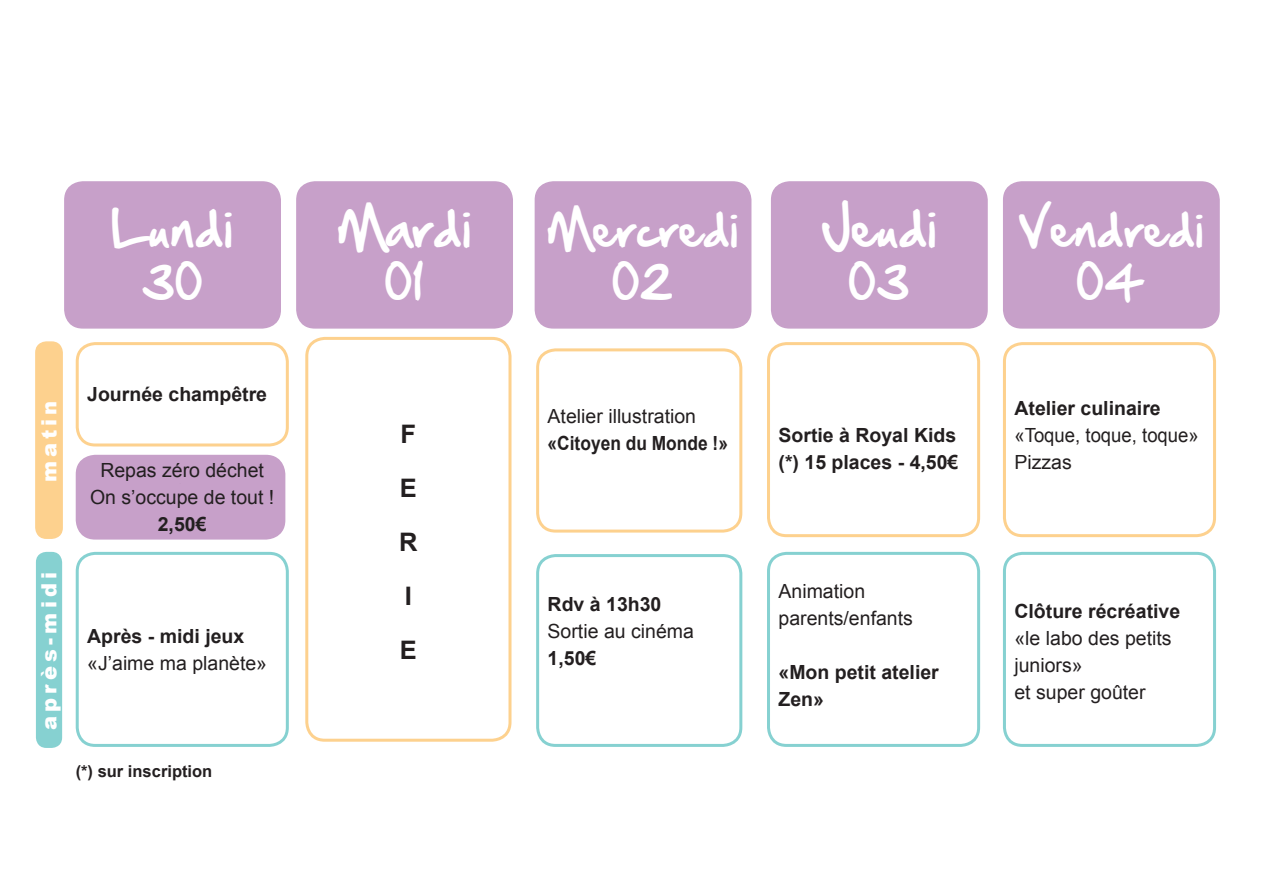
<style>
.page{position:relative;width:1263px;height:893px;background:#fff}
.page>*{position:absolute;margin:0;border:0;box-sizing:border-box;transform-origin:0 0}
.t1{font:45px "Hand Of Sean";color:#fff}
.t2{font:42px "Hand Of Sean";color:#fff}
.t3{font:700 25.5px "Arial";color:#231f20}
.t4{font:900 21px "Arial";letter-spacing:.2em;color:#fff}
.t5{font:19.5px/27px "Arial";color:#231f20}
.t6{font:700 19.5px/27px "Arial";color:#231f20}
.t7{font:19.5px "Arial";color:#231f20;scale:.95 1}
.t8{font:700 19.5px "Arial";color:#231f20;scale:.89 1}
.t9{font:700 16.5px "Arial";color:#231f20}
</style>
<div class="page">
<div style="left:65px;top:182px;width:215px;height:146px;background:#c7a0c9;border-radius:18px"></div>
<div style="left:64px;top:181px;width:217px;height:148px;border:2px solid #c7a0c9;border-radius:18px"></div>
<div style="left:535px;top:182px;width:216px;height:146px;background:#c7a0c9;border-radius:18px"></div>
<div style="left:535px;top:181px;width:216px;height:148px;border:2px solid #c7a0c9;border-radius:18px"></div>
<div style="left:536px;top:554px;width:206px;height:193px;border:3px solid #86d1d1;border-radius:18px"></div>
<div style="left:305px;top:337px;width:206px;height:405px;border:3px solid #fdd18e;border-radius:18px"></div>
<div style="left:536px;top:348px;width:206px;height:185px;border:3px solid #fdd18e;border-radius:18px"></div>
<div style="left:77px;top:456px;width:207px;height:82px;background:#c7a0c9;border-radius:18px"></div>
<div style="left:76px;top:455px;width:209px;height:85px;border:3px solid #c7a0c9;border-radius:18px"></div>
<div style="left:767px;top:552px;width:213px;height:195px;border:3px solid #86d1d1;border-radius:18px"></div>
<div style="left:76px;top:552px;width:213px;height:195px;border:3px solid #86d1d1;border-radius:18px"></div>
<div style="left:1003px;top:552px;width:213px;height:195px;border:3px solid #86d1d1;border-radius:18px"></div>
<div style="left:767px;top:342px;width:213px;height:195px;border:3px solid #fdd18e;border-radius:18px"></div>
<div style="left:76px;top:342px;width:213px;height:104px;border:3px solid #fdd18e;border-radius:18px"></div>
<div style="left:1003px;top:342px;width:213px;height:195px;border:3px solid #fdd18e;border-radius:18px"></div>
<div style="left:36px;top:552px;width:26px;height:196px;background:#86d1d1;border-radius:10px"></div>
<div style="left:36px;top:342px;width:26px;height:196px;background:#fdd18e;border-radius:10px"></div>
<div style="left:35px;top:341px;width:28px;height:198px;border:2px solid #fdd18e;border-radius:10px"></div>
<div style="left:297px;top:182px;width:215px;height:146px;background:#c7a0c9;border-radius:18px"></div>
<div style="left:296px;top:181px;width:217px;height:148px;border:2px solid #c7a0c9;border-radius:18px"></div>
<div style="left:772px;top:182px;width:215px;height:146px;background:#c7a0c9;border-radius:18px"></div>
<div style="left:771px;top:181px;width:217px;height:148px;border:2px solid #c7a0c9;border-radius:18px"></div>
<div style="left:1004px;top:182px;width:215px;height:146px;background:#c7a0c9;border-radius:18px"></div>
<div style="left:1003px;top:181px;width:217px;height:148px;border:2px solid #c7a0c9;border-radius:18px"></div>
<p class="t1" style="left:111px;top:188px;width:123px">Lundi</p>
<p class="t1" style="left:141px;top:242px;width:63px">30</p>
<p class="t4" style="left:34px;top:482px;width:83px;rotate:-90deg">matin</p>
<p class="t4" style="left:34px;top:730px;width:160px;rotate:-90deg">après-midi</p>
<p class="t6" style="left:87px;top:381px;width:181px">Journée champêtre</p>
<p class="t5" style="left:100px;top:457px;width:165px">Repas zéro déchet</p>
<p class="t5" style="left:90px;top:484px;width:186px">On s’occupe de tout !</p>
<p class="t6" style="left:158px;top:511px;width:50px">2,50€</p>
<p class="t6" style="left:87px;top:623px;width:159px">Après - midi jeux</p>
<p class="t5" style="left:87px;top:650px;width:181px">«J’aime ma planète»</p>
<p class="t9" style="left:76px;top:760px;width:138px">(*) sur inscription</p>
<p class="t1" style="left:337px;top:188px;width:136px">Mardi</p>
<p class="t1" style="left:384px;top:242px;width:41px">01</p>
<p class="t3" style="left:400px;top:417px;width:17px">F</p>
<p class="t3" style="left:400px;top:471px;width:19px">E</p>
<p class="t3" style="left:399px;top:525px;width:20px">R</p>
<p class="t3" style="left:405px;top:579px;width:9px">I</p>
<p class="t3" style="left:400px;top:633px;width:19px">E</p>
<p class="t2" style="left:547px;top:192px;width:193px">Mercredi</p>
<p class="t1" style="left:612px;top:242px;width:63px">02</p>
<p class="t1" style="left:821px;top:188px;width:117px">Jeudi</p>
<p class="t1" style="left:848px;top:242px;width:63px">03</p>
<p class="t5" style="left:548px;top:403px;width:150px">Atelier illustration</p>
<p class="t8" style="left:548px;top:430px;width:204px">«Citoyen du Monde !»</p>
<p class="t6" style="left:778px;top:422px;width:179px">Sortie à Royal Kids</p>
<p class="t6" style="left:778px;top:449px;width:181px">(*) 15 places - 4,50€</p>
<p class="t6" style="left:548px;top:591px;width:115px">Rdv à 13h30</p>
<p class="t5" style="left:548px;top:618px;width:148px">Sortie au cinéma</p>
<p class="t6" style="left:548px;top:645px;width:50px">1,50€</p>
<p class="t5" style="left:778px;top:578px;width:88px">Animation</p>
<p class="t5" style="left:778px;top:605px;width:136px">parents/enfants</p>
<p class="t6" style="left:778px;top:659px;width:162px">«Mon petit atelier<br>Zen»</p>
<p class="t2" style="left:1018px;top:192px;width:187px">Vendredi</p>
<p class="t1" style="left:1076px;top:242px;width:71px">04</p>
<p class="t6" style="left:1014px;top:395px;width:148px">Atelier culinaire</p>
<p class="t7" style="left:1014px;top:423px;width:196px">«Toque, toque, toque»</p>
<p class="t5" style="left:1014px;top:449px;width:59px">Pizzas</p>
<p class="t6" style="left:1014px;top:598px;width:167px">Clôture récréative</p>
<p class="t5" style="left:1014px;top:624px;width:159px">«le labo des petits juniors»</p>
<p class="t5" style="left:1014px;top:678px;width:133px">et super goûter</p>
</div>
